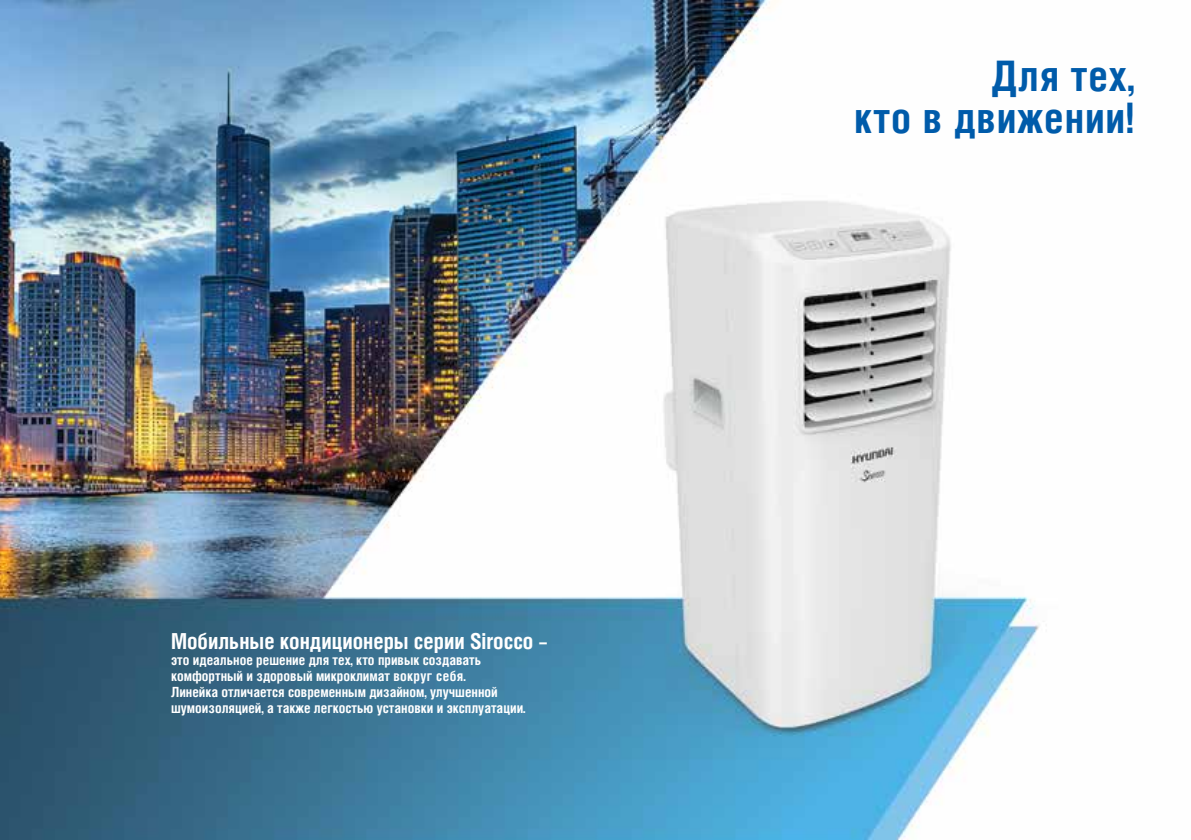
<style>
.page{position:relative;width:1191px;height:840px;background:#fff}
.page>*{position:absolute;margin:0;border:0;box-sizing:border-box;transform-origin:0 0}
.t1{font:700 42px/42px "Helios Cond C";letter-spacing:.02em;color:#005baa;text-align:right}
.t2{font:700 22px "Helios Cond C";color:#fff}
.t3{font:700 14px/16px "Helios Cond C";color:#fff}
</style>
<div class="page">
<img style="left:0;top:0;width:1039px;height:839px">
<h2 class="t2" style="left:171px;top:627px;width:378px">Мобильные кондиционеры серии Sirocco –</h2>
<p class="t3" style="left:171px;top:651px;width:356px">это идеальное решение для тех, кто привык создавать комфортный и здоровый микроклимат вокруг себя.<br>Линейка отличается современным дизайном, улучшенной шумоизоляцией, а также легкостью установки и эксплуатации.</p>
<h1 class="t1" style="left:854px;top:54px;width:282px">Для тех,<br>кто в движении!</h1>
</div>
